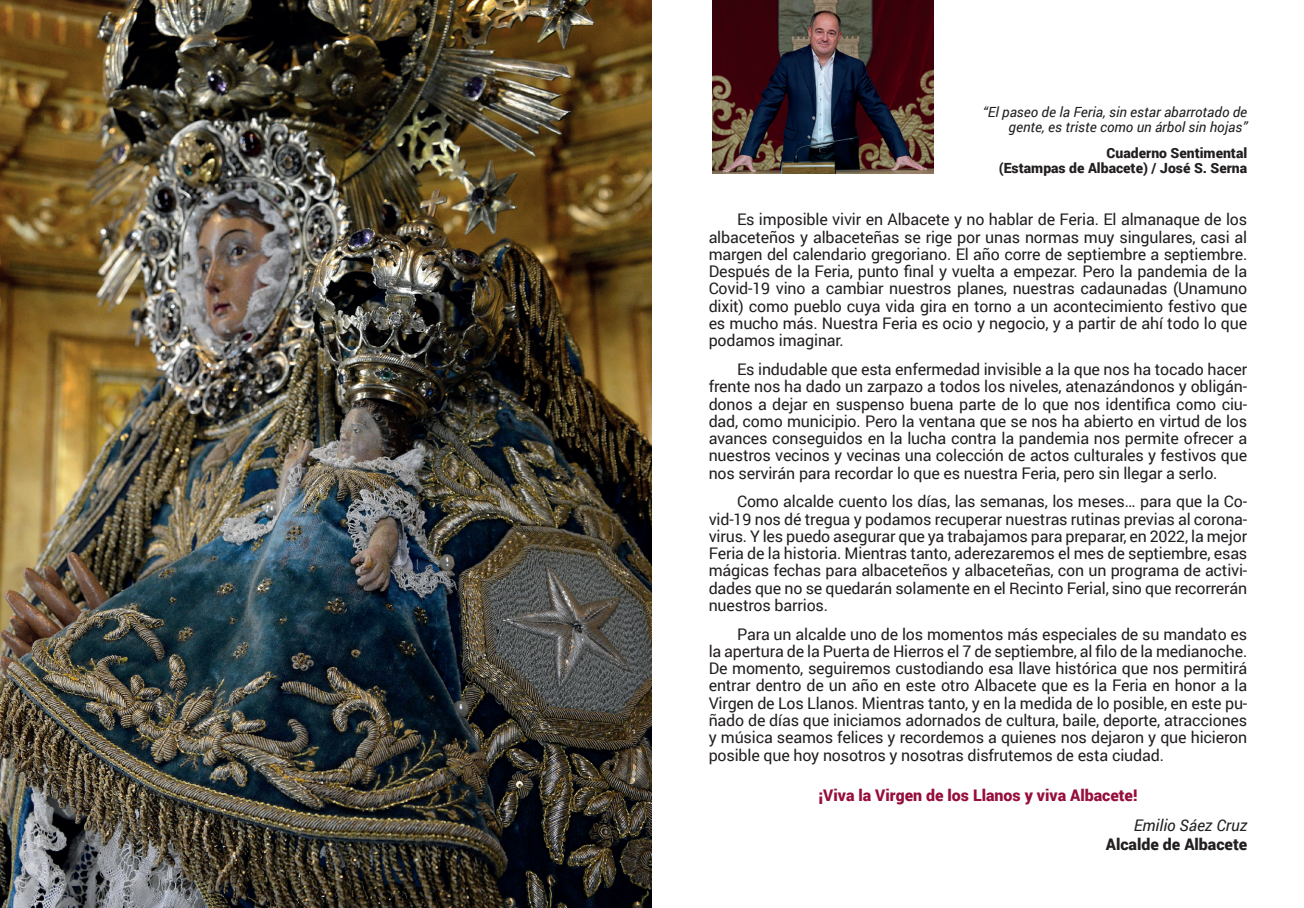
<style>
.page{position:relative;width:1304px;height:908px;background:#fff}
.page>*{position:absolute;margin:0;border:0;box-sizing:border-box;transform-origin:0 0}
.t1{font:16px/17.2px "Roboto";letter-spacing:-.01em;color:#231f20;text-align:justify}
.t2{font:900 16px/30.6px "Roboto";color:#960e3c}
.t3{font:900 16px "Roboto";color:#231f20}
.t4{font:italic 14px/15.2px "Roboto";color:#231f20;text-align:right}
.t5{font:900 14px/15.2px "Roboto";color:#231f20;text-align:right}
.s1{font-weight:400;font-style:italic;color:#222}
</style>
<div class="page">
<img style="left:0;top:0;width:651px;height:907px">
<img style="left:713px;top:0;width:220px;height:173px">
<p class="t4" style="left:983px;top:104px;width:266px">“El paseo de la Feria, sin estar abarrotado de gente, es triste como un árbol sin hojas”</p>
<p class="t5" style="left:999px;top:145px;width:250px">Cuaderno Sentimental<br>(Estampas de Albacete) / José S. Serna</p>
<p class="t1" style="left:709px;top:210px;width:540px;text-indent:28px">Es imposible vivir en Albacete y no hablar de Feria. El almanaque de los albaceteños y albaceteñas se rige por unas normas muy singulares, casi al margen del calendario gregoriano. El año corre de septiembre a septiembre.<br>Después de la Feria, punto final y vuelta a empezar. Pero la pandemia de la Covid-19 vino a cambiar nuestros planes, nuestras cadaunadas (Unamuno dixit) como pueblo cuya vida gira en torno a un acontecimiento festivo que es mucho más. Nuestra Feria es ocio y negocio, y a partir de ahí todo lo que podamos imaginar.</p>
<p class="t1" style="left:709px;top:360px;width:540px;text-indent:28px">Es indudable que esta enfermedad invisible a la que nos ha tocado hacer frente nos ha dado un zarpazo a todos los niveles, atenazándonos y obligán&shy;donos a dejar en suspenso buena parte de lo que nos identifica como ciu&shy;dad, como municipio. Pero la ventana que se nos ha abierto en virtud de los avances conseguidos en la lucha contra la pandemia nos permite ofrecer a nuestros vecinos y vecinas una colección de actos culturales y festivos que nos servirán para recordar lo que es nuestra Feria, pero sin llegar a serlo.</p>
<p class="t1" style="left:709px;top:492px;width:540px;text-indent:28px">Como alcalde cuento los días, las semanas, los meses… para que la Co&shy;vid-19 nos dé tregua y podamos recuperar nuestras rutinas previas al corona&shy;virus. Y les puedo asegurar que ya trabajamos para preparar, en 2022, la mejor Feria de la historia. Mientras tanto, aderezaremos el mes de septiembre, esas mágicas fechas para albaceteños y albaceteñas, con un programa de activi&shy;dades que no se quedarán solamente en el Recinto Ferial, sino que recorrerán nuestros barrios.</p>
<p class="t1" style="left:709px;top:624px;width:540px;text-indent:28px">Para un alcalde uno de los momentos más especiales de su mandato es la apertura de la Puerta de Hierros el 7 de septiembre, al filo de la medianoche.<br>De momento, seguiremos custodiando esa llave histórica que nos permitirá entrar dentro de un año en este otro Albacete que es la Feria en honor a la Virgen de Los Llanos. Mientras tanto, y en la medida de lo posible, en este pu&shy;ñado de días que iniciamos adornados de cultura, baile, deporte, atracciones y música seamos felices y recordemos a quienes nos dejaron y que hicieron posible que hoy nosotros y nosotras disfrutemos de esta ciudad.</p>
<p class="t2" style="left:1134px;top:778px;width:115px;text-indent:-315px">¡Viva la Virgen de los Llanos y viva Albacete!<br><span class="s1">Emilio Sáez Cruz</span></p>
<p class="t3" style="left:1106px;top:833px;width:143px">Alcalde de Albacete</p>
</div>
